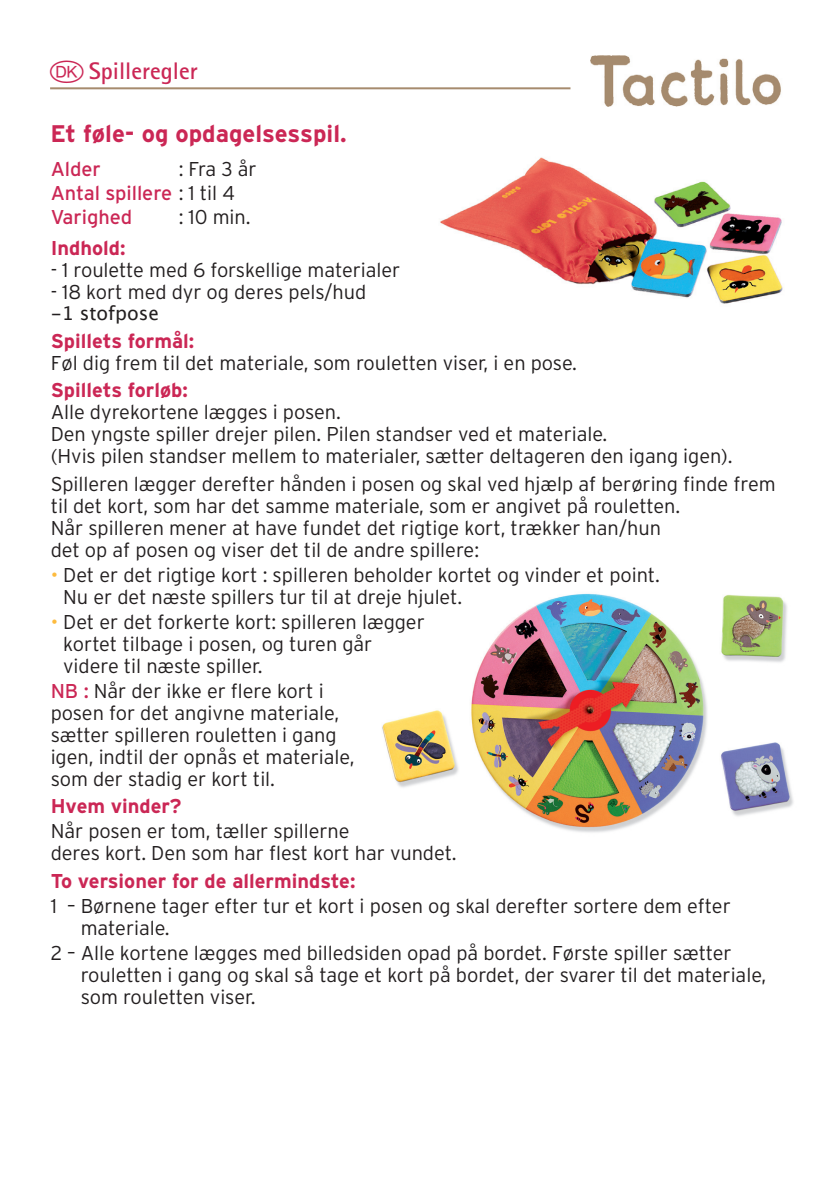
<style>
.page{position:relative;width:836px;height:1190px;background:#fff}
.page>*{position:absolute;margin:0;border:0;box-sizing:border-box;transform-origin:0 0}
.t1{font:700 24px "Interstate";color:#cb2755}
.t2{font:700 24px "Agfa Rotis Sans Serif";color:#cb2755}
.t3{font:300 20px/22px "Interstate";letter-spacing:-.005em;color:#231f20}
.t4{font:700 20px "Interstate";color:#cb2755}
.t5{font:20px "Interstate";letter-spacing:-.005em;color:#cb2755}
.t6{font:19px "Lucida Grande";color:#231f20}
.s1{font-weight:300;color:#231f20}
.s2{color:#fdbb3e}
.s3{font-weight:400;color:#cb2755}
</style>
<div class="page">
<hr style="left:50px;top:87px;width:520px;height:2px;background:#a68b6e">
<img style="left:590px;top:55px;width:191px;height:52px">
<img style="left:382px;top:593px;width:411px;height:240px">
<img style="left:440px;top:157px;width:343px;height:147px">
<p class="t2" style="left:89px;top:56px;width:110px">Spilleregler</p>
<p class="t1" style="left:50px;top:120px;width:298px">Et føle- og opdagelsesspil.</p>
<p class="t5" style="left:51px;top:157px;width:52px">Alder</p>
<p class="t3" style="left:179px;top:157px;width:79px">: Fra 3 år</p>
<p class="t5" style="left:51px;top:181px;width:186px">Antal spillere <span class="s1">: 1 til 4</span></p>
<p class="t5" style="left:51px;top:205px;width:83px">Varighed</p>
<p class="t3" style="left:179px;top:205px;width:73px">: 10 min.</p>
<p class="t4" style="left:51px;top:237px;width:76px">Indhold:</p>
<p class="t3" style="left:51px;top:259px;width:351px">- 1 roulette med 6 forskellige materialer</p>
<p class="t3" style="left:51px;top:281px;width:317px">- 18 kort med dyr og deres pels/hud</p>
<p class="t6" style="left:51px;top:302px;width:110px">-1 stofpose</p>
<p class="t4" style="left:51px;top:330px;width:145px">Spillets formål:</p>
<p class="t3" style="left:51px;top:351px;width:528px">Føl dig frem til det materiale, som rouletten viser, i en pose.</p>
<p class="t4" style="left:51px;top:379px;width:139px">Spillets forløb:</p>
<p class="t3" style="left:51px;top:401px;width:292px">Alle dyrekortene lægges i posen.</p>
<p class="t3" style="left:51px;top:423px;width:558px">Den yngste spiller drejer pilen. Pilen standser ved et materiale.</p>
<p class="t3" style="left:51px;top:445px;width:683px">(Hvis pilen standser mellem to materialer, sætter deltageren den igang igen).</p>
<p class="t3" style="left:51px;top:473px;width:726px">Spilleren lægger derefter hånden i posen og skal ved hjælp af berøring finde frem til det kort, som har det samme materiale, som er angivet på rouletten.<br>Når spilleren mener at have fundet det rigtige kort, trækker han/hun<br>det op af posen og viser det til de andre spillere:</p>
<p class="t3" style="left:63px;top:564px;width:598px;text-indent:-13px"><span class="s2">•</span> Det er det rigtige kort : spilleren beholder kortet og vinder et point.<br>Nu er det næste spillers tur til at dreje hjulet.</p>
<p class="t3" style="left:63px;top:611px;width:363px;text-indent:-13px"><span class="s2">•</span> Det er det forkerte kort: spilleren lægger kortet tilbage i posen, og turen går videre til næste spiller.</p>
<p class="t3" style="left:51px;top:679px;width:305px"><span class="s3">NB :</span> Når der ikke er flere kort i posen for det angivne materiale, sætter spilleren rouletten i gang igen, indtil der opnås et materiale, som der stadig er kort til.</p>
<p class="t4" style="left:51px;top:795px;width:132px">Hvem vinder?</p>
<p class="t3" style="left:51px;top:820px;width:407px">Når posen er tom, tæller spillerne<br>deres kort. Den som har flest kort har vundet.</p>
<p class="t4" style="left:51px;top:870px;width:306px">To versioner for de allermindste:</p>
<p class="t3" style="left:81px;top:894px;width:651px;text-indent:-30px">1 – Børnene tager efter tur et kort i posen og skal derefter sortere dem efter materiale.</p>
<p class="t3" style="left:81px;top:941px;width:687px;text-indent:-30px">2 – Alle kortene lægges med billedsiden opad på bordet. Første spiller sætter rouletten i gang og skal så tage et kort på bordet, der svarer til det materiale, som rouletten viser.</p>
</div>
